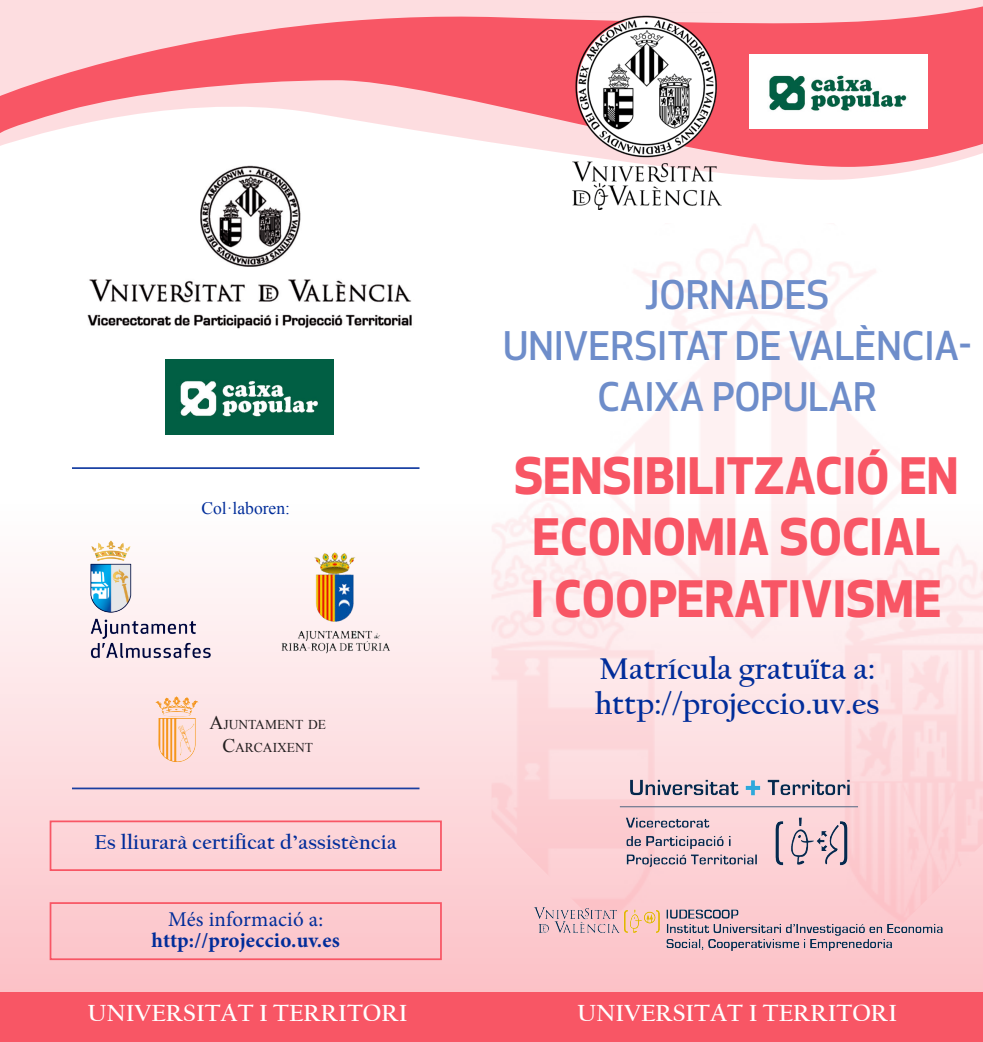
<style>
.page{position:relative;width:983px;height:1042px;background:#fff}
.page>*{position:absolute;margin:0;border:0;box-sizing:border-box;transform-origin:0 0}
.t1{font:700 49px "Apex New";color:#f85665}
.t2{font:500 38.5px "Apex New";color:#6e8dca}
.t3{font:700 31.5px "Californian FB";color:#012d9a}
.t4{font:700 24.5px "Californian FB";color:#fff}
.t5{font:700 21px "Californian FB";letter-spacing:.01em;color:#012d9a}
.t6{font:700 21px "Minion Pro";letter-spacing:.01em;color:#012d9a}
.t7{font:21px "Minion Pro";letter-spacing:.01em;color:#012d9a}
.t8{font:17.5px "Times New Roman";color:#012d9a}
.t9{font:13.47px/23.1px "Times New Roman";color:#231f20;text-align:center}
.s1{font-size:19.25px}
</style>
<div class="page">
<img style="left:87px;top:182px;width:325px;height:147px">
<svg style="left:213px;top:167px;width:718px;height:15px"></svg>
<svg style="left:0;top:0;width:982px;height:167px"></svg>
<div style="left:0;top:502px;width:982px;height:530px;background:linear-gradient(to bottom,#fefbfb,#fcbcc2)"></div>
<div style="left:0;top:992px;width:982px;height:50px;background:#f85665"></div>
<div style="left:50px;top:902px;width:391px;height:58px;border:2px solid #f85665"></div>
<hr style="left:72px;top:787px;width:347px;height:2px;background:#012d9a">
<hr style="left:72px;top:467px;width:347px;height:2px;background:#012d9a">
<img style="left:165px;top:360px;width:169px;height:74px">
<img style="left:598px;top:755px;width:279px;height:128px">
<img style="left:519px;top:894px;width:433px;height:66px">
<img style="left:572px;top:13px;width:149px;height:196px">
<img style="left:748px;top:54px;width:178px;height:74px">
<div style="left:50px;top:820px;width:391px;height:51px;border:2px solid #f85665"></div>
<img style="left:77px;top:536px;width:144px;height:131px">
<img style="left:258px;top:536px;width:154px;height:131px">
<img style="left:151px;top:685px;width:52px;height:87px">
<p class="t8" style="left:201px;top:496px;width:90px">Col·laboren:</p>
<p class="t9" style="left:209px;top:713px;width:118px"><span class="s1">A</span>JUNTAMENT DE<br><span class="s1">C</span>ARCAIXENT</p>
<p class="t5" style="left:95px;top:830px;width:303px">Es lliurarà certificat d’assistència</p>
<p class="t7" style="left:168px;top:905px;width:156px">Més informació a:</p>
<p class="t6" style="left:151px;top:925px;width:190px">http://projeccio.uv.es</p>
<p class="t4" style="left:88px;top:999px;width:321px">UNIVERSITAT I TERRITORI</p>
<p class="t2" style="left:645px;top:269px;width:186px">JORNADES</p>
<p class="t2" style="left:503px;top:320px;width:469px">UNIVERSITAT DE VALÈNCIA-</p>
<p class="t2" style="left:597px;top:371px;width:281px">CAIXA POPULAR</p>
<p class="t1" style="left:514px;top:441px;width:446px">SENSIBILITZACIÓ EN</p>
<p class="t1" style="left:532px;top:502px;width:408px">ECONOMIA SOCIAL</p>
<p class="t1" style="left:531px;top:563px;width:412px">I COOPERATIVISME</p>
<p class="t3" style="left:599px;top:651px;width:277px">Matrícula gratuïta a:</p>
<p class="t3" style="left:595px;top:686px;width:286px">http://projeccio.uv.es</p>
<p class="t4" style="left:577px;top:999px;width:321px">UNIVERSITAT I TERRITORI</p>
</div>
